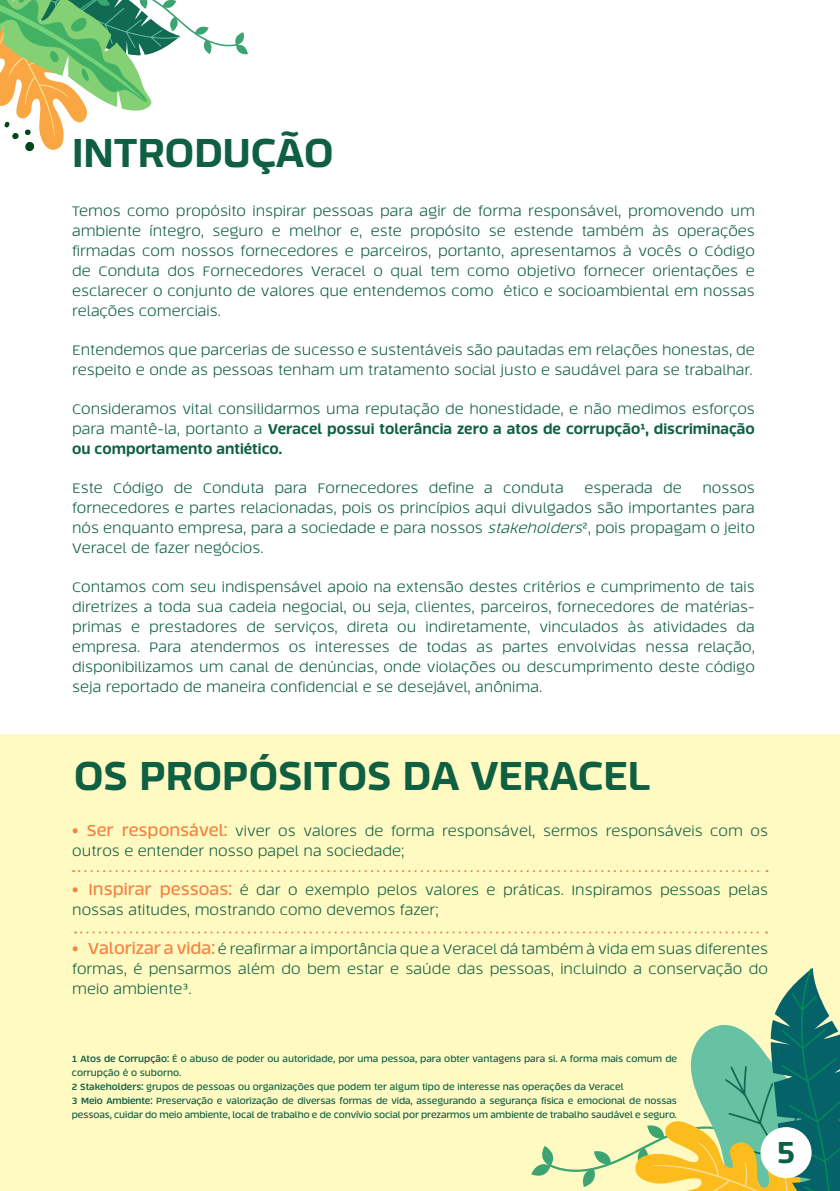
<style>
.page{position:relative;width:840px;height:1191px;background:#fff}
.page>*{position:absolute;margin:0;border:0;box-sizing:border-box;transform-origin:0 0}
.t1{font:800 40px "Tecna";color:#0f5f42}
.t2{font:800 30px "Tecna";color:#0f5f42}
.t3{font:300 14px/20px "Tecna";color:#0f5f42;text-align:justify}
.t4{font:600 9px/14px "Tecna";letter-spacing:-.01em;color:#0f5f42}
.s1{font-weight:800}
.s2{font-style:italic}
.s3{font-weight:600;font-size:16px;color:#f58241}
.s4{font-weight:700}
</style>
<div class="page">
<div style="left:0;top:734px;width:839px;height:457px;background:#fffac1"></div>
<svg style="left:531px;top:967px;width:308px;height:224px"></svg>
<svg style="left:0;top:0;width:248px;height:151px"></svg>
<div style="left:760px;top:1127px;width:51px;height:51px;background:#fff;border-radius:50%"></div>
<svg style="left:75px;top:931px;width:691px;height:2px"></svg>
<svg style="left:73px;top:870px;width:694px;height:2px"></svg>
<p class="t1" style="left:72px;top:126px;width:263px">INTRODUÇÃO</p>
<p class="t3" style="left:72px;top:201px;width:684px">Temos como propósito inspirar pessoas para agir de forma responsável, promovendo um ambiente íntegro, seguro e melhor e, este propósito se estende também às operações firmadas com nossos fornecedores e parceiros, portanto, apresentamos à vocês o Código de Conduta dos Fornecedores Veracel o qual tem como objetivo fornecer orientações e esclarecer o conjunto de valores que entendemos como ético e socioambiental em nossas relações comerciais.</p>
<p class="t3" style="left:72px;top:340px;width:684px">Entendemos que parcerias de sucesso e sustentáveis são pautadas em relações honestas, de respeito e onde as pessoas tenham um tratamento social justo e saudável para se trabalhar.</p>
<p class="t3" style="left:72px;top:399px;width:684px">Consideramos vital consilidarmos uma reputação de honestidade, e não medimos esforços para mantê-la, portanto a <span class="s1">Veracel possui tolerância zero a atos de corrupção¹, discriminação ou comportamento antiético.</span></p>
<p class="t3" style="left:72px;top:478px;width:493px">Este Código de Conduta para Fornecedores define a conduta</p>
<p class="t3" style="left:584px;top:478px;width:99px">esperada de</p>
<p class="t3" style="left:72px;top:478px;width:684px;text-indent:630px">nossos fornecedores e partes relacionadas, pois os princípios aqui divulgados são importantes para nós enquanto empresa, para a sociedade e para nossos <span class="s2">stakeholders</span>², pois propagam o jeito Veracel de fazer negócios.</p>
<p class="t3" style="left:72px;top:577px;width:684px">Contamos com seu indispensável apoio na extensão destes critérios e cumprimento de tais diretrizes a toda sua cadeia negocial, ou seja, clientes, parceiros, fornecedores de matérias&shy;primas e prestadores de serviços, direta ou indiretamente, vinculados às atividades da empresa. Para atendermos os interesses de todas as partes envolvidas nessa relação, disponibilizamos um canal de denúncias, onde violações ou descumprimento deste código seja reportado de maneira confidencial e se desejável, anônima.</p>
<p class="t1" style="left:74px;top:749px;width:577px">OS PROPÓSITOS DA VERACEL</p>
<p class="t3" style="left:72px;top:821px;width:697px"><span class="s3">• Ser responsável:</span> viver os valores de forma responsável, sermos responsáveis com os outros e entender nosso papel na sociedade;</p>
<p class="t3" style="left:72px;top:880px;width:697px"><span class="s3">• Inspirar pessoas:</span> é dar o exemplo pelos valores e práticas. Inspiramos pessoas pelas nossas atitudes, mostrando como devemos fazer;</p>
<p class="t3" style="left:72px;top:939px;width:697px"><span class="s3">• Valorizar a vida:</span> é reafirmar a importância que a Veracel dá também à vida em suas diferentes formas, é pensarmos além do bem estar e saúde das pessoas, incluindo a conservação do meio ambiente³.</p>
<p class="t4" style="left:72px;top:1051px;width:606px"><span class="s4">1 Atos de Corrupção:</span> É o abuso de poder ou autoridade, por uma pessoa, para obter vantagens para si. A forma mais comum de corrupção é o suborno.</p>
<p class="t4" style="left:72px;top:1079px;width:553px"><span class="s4">2 Stakeholders:</span> grupos de pessoas ou organizações que podem ter algum tipo de interesse nas operações da Veracel</p>
<p class="t4" style="left:72px;top:1093px;width:606px"><span class="s4">3 Meio Ambiente:</span> Preservação e valorização de diversas formas de vida, assegurando a segurança física e emocional de nossas pessoas, cuidar do meio ambiente, local de trabalho e de convívio social por prezarmos um ambiente de trabalho saudável e seguro.</p>
<p class="t2" style="left:776px;top:1132px;width:20px">5</p>
</div>
